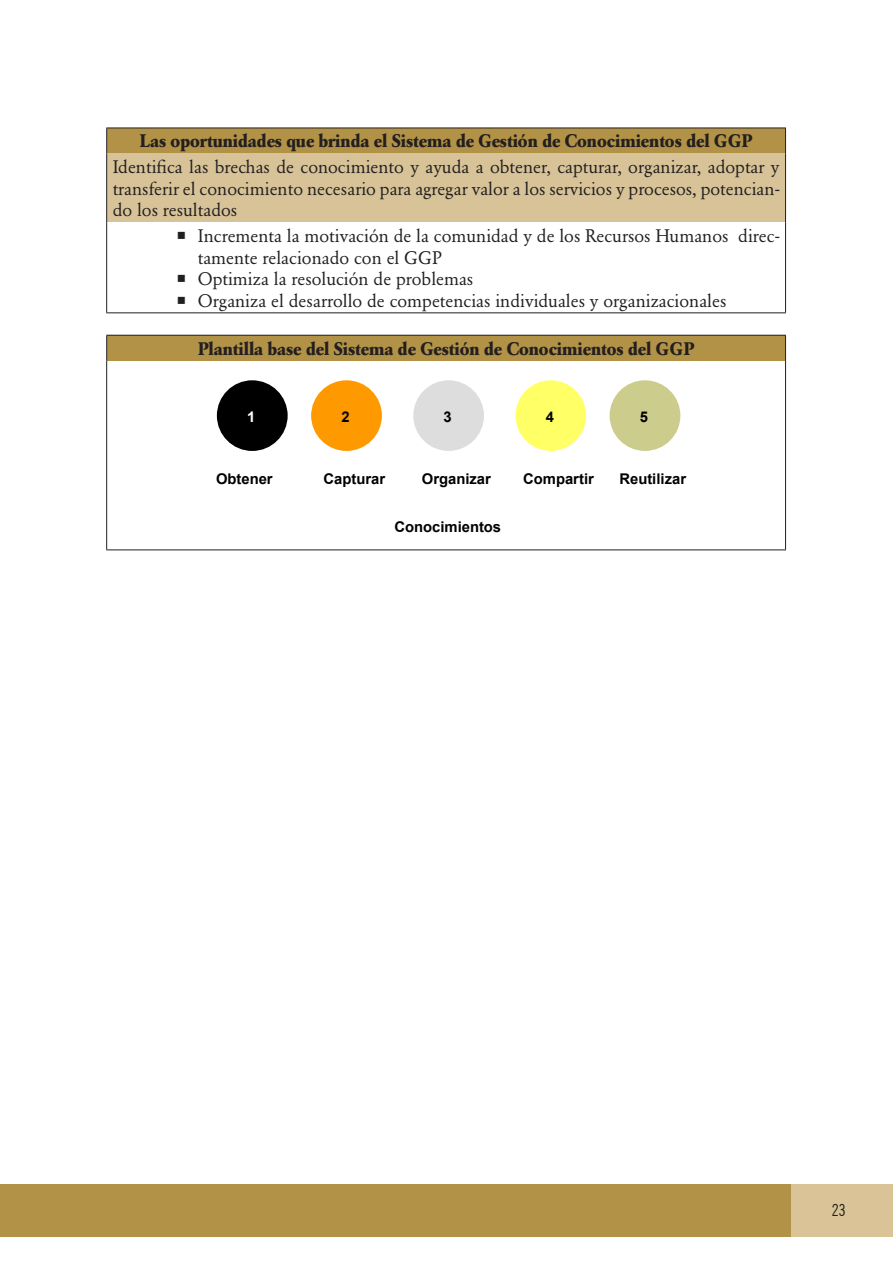
<style>
.page{position:relative;width:893px;height:1263px;background:#fff}
.page>*{position:absolute;margin:0;border:0;box-sizing:border-box;transform-origin:0 0}
.t1{font:18px/21.6px "Garamond BE";color:#231f20;text-align:justify}
.t2{font:700 18px "Garamond BE";color:#231f20}
.t3{font:condensed 16.5px "News Gothic BT";color:#231f20}
.t4{font:700 14.7px "Arial";color:#000}
.t5{font:700 14.7px "Arial";color:#fff}
</style>
<div class="page">
<div style="left:779px;top:1184px;width:114px;height:53px;background:#d9c397"></div>
<div style="left:0;top:1184px;width:790px;height:53px;background:#b29246"></div>
<div style="left:107px;top:128px;width:678px;height:25px;background:#b29246"></div>
<div style="left:107px;top:153px;width:678px;height:69px;background:#d7c397"></div>
<hr style="left:106px;top:128px;width:680px;height:1px;background:#231f20">
<svg style="left:106px;top:128px;width:1px;height:25px"></svg>
<svg style="left:785px;top:128px;width:1px;height:25px"></svg>
<hr style="left:106px;top:153px;width:1px;height:69px;background:#231f20">
<hr style="left:785px;top:153px;width:1px;height:69px;background:#231f20">
<hr style="left:106px;top:222px;width:1px;height:90px;background:#231f20">
<hr style="left:785px;top:222px;width:1px;height:90px;background:#231f20">
<hr style="left:106px;top:312px;width:680px;height:1px;background:#231f20">
<div style="left:107px;top:335px;width:678px;height:26px;background:#b29246"></div>
<hr style="left:106px;top:335px;width:680px;height:1px;background:#231f20">
<svg style="left:106px;top:336px;width:1px;height:25px"></svg>
<svg style="left:785px;top:336px;width:1px;height:25px"></svg>
<hr style="left:106px;top:361px;width:1px;height:188px;background:#231f20">
<hr style="left:785px;top:361px;width:1px;height:188px;background:#231f20">
<hr style="left:106px;top:549px;width:680px;height:1px;background:#231f20">
<div style="left:217px;top:380px;width:71px;height:71px;background:#000;border-radius:50%"></div>
<div style="left:311px;top:380px;width:71px;height:71px;background:#f90;border-radius:50%"></div>
<div style="left:413px;top:380px;width:71px;height:71px;background:#ddd;border-radius:50%"></div>
<div style="left:515px;top:380px;width:71px;height:71px;background:#ff6;border-radius:50%"></div>
<div style="left:610px;top:380px;width:70px;height:71px;background:#cccc8c;border-radius:50%"></div>
<p class="t2" style="left:140px;top:131px;width:614px">Las oportunidades que brinda el Sistema de Gestión de Conocimientos del GGP</p>
<p class="t1" style="left:113px;top:156px;width:668px">Identifica las brechas de conocimiento y ayuda a obtener, capturar, organizar, adoptar y transferir el conocimiento necesario para agregar valor a los servicios y procesos, potencian&shy;do los resultados</p>
<p class="t1" style="left:198px;top:225px;width:583px;text-indent:-21px">○ Incrementa la motivación de la comunidad y de los Recursos Humanos direc&shy;tamente relacionado con el GGP</p>
<p class="t1" style="left:176px;top:268px;width:298px">○ Optimiza la resolución de problemas</p>
<p class="t1" style="left:176px;top:290px;width:551px">○ Organiza el desarrollo de competencias individuales y organizacionales</p>
<p class="t2" style="left:198px;top:338px;width:498px">Plantilla base del Sistema de Gestión de Conocimientos del GGP</p>
<p class="t5" style="left:247px;top:407px;width:10px">1</p>
<p class="t4" style="left:341px;top:407px;width:10px">2</p>
<p class="t4" style="left:444px;top:407px;width:10px">3</p>
<p class="t4" style="left:546px;top:407px;width:10px">4</p>
<p class="t4" style="left:640px;top:407px;width:10px">5</p>
<p class="t4" style="left:216px;top:469px;width:58px">Obtener</p>
<p class="t4" style="left:324px;top:469px;width:63px">Capturar</p>
<p class="t4" style="left:422px;top:469px;width:71px">Organizar</p>
<p class="t4" style="left:523px;top:469px;width:72px">Compartir</p>
<p class="t4" style="left:619px;top:469px;width:68px">Reutilizar</p>
<p class="t4" style="left:394px;top:517px;width:108px">Conocimientos</p>
<p class="t3" style="left:832px;top:1200px;width:16px">23</p>
</div>
